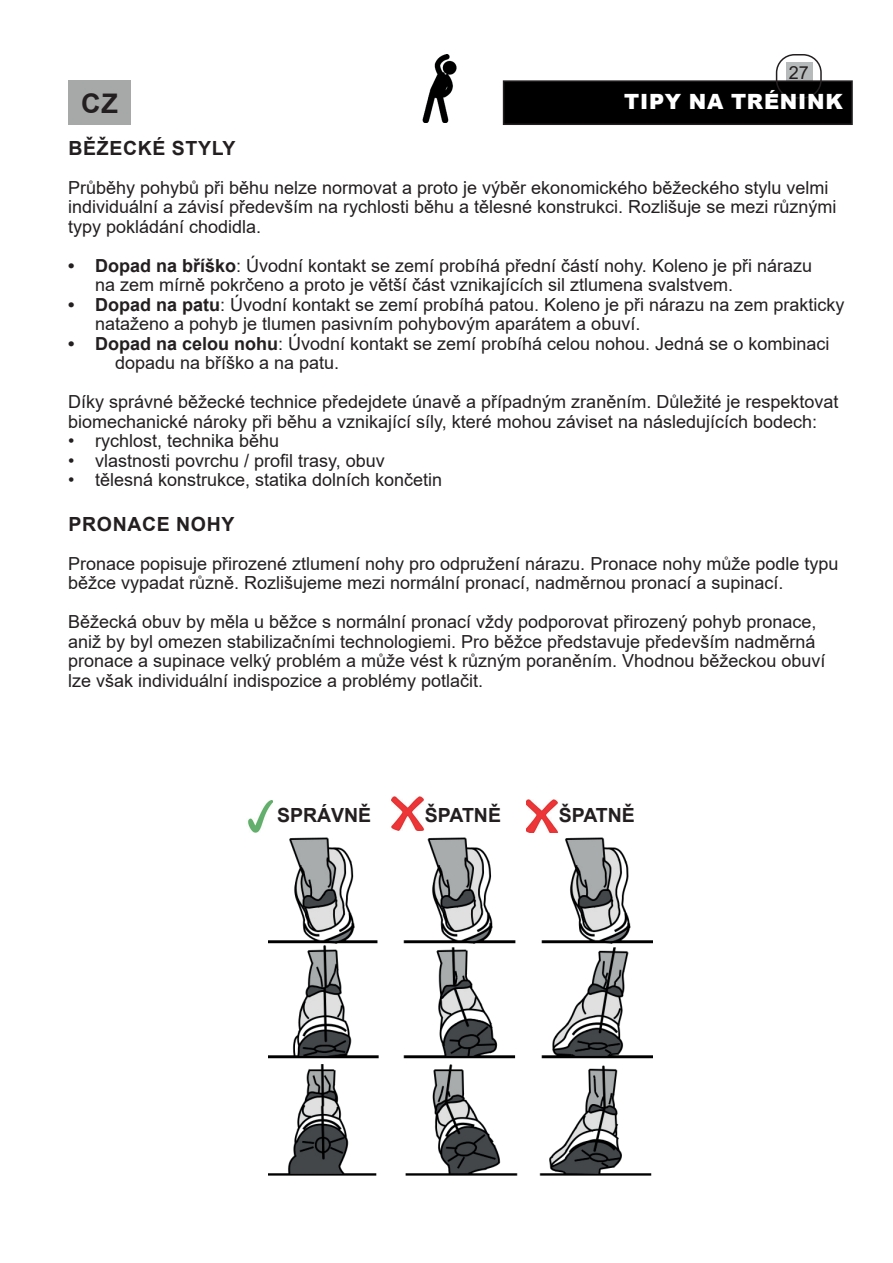
<style>
.page{position:relative;width:893px;height:1263px;background:#fff}
.page>*{position:absolute;margin:0;border:0;box-sizing:border-box;transform-origin:0 0}
.t1{font:700 27px "Arial";color:#231f20}
.t2{font:900 21px "Arial";letter-spacing:.035em;color:#fff}
.t3{font:700 19.5px "Arial";letter-spacing:.035em;color:#231f20}
.t4{font:700 19.5px "Arial";color:#231f20}
.t5{font:18px/19.5px "Arial";color:#231f20}
.s1{font-weight:700}
</style>
<div class="page">
<div style="left:786px;top:62px;width:26px;height:21px;background:#b7baba"></div>
<div style="left:504px;top:81px;width:348px;height:43px;background:#000001"></div>
<div style="left:503px;top:80px;width:350px;height:45px;border:2px solid #231f20"></div>
<div style="left:776px;top:54px;width:46px;height:45px;border:2px solid #231f20;border-radius:18px"></div>
<img style="left:422px;top:54px;width:35px;height:68px">
<div style="left:68px;top:80px;width:63px;height:45px;background:#a7a9a9"></div>
<img style="left:269px;top:837px;width:383px;height:339px">
<img style="left:248px;top:800px;width:25px;height:32px">
<img style="left:526px;top:799px;width:32px;height:34px">
<img style="left:392px;top:797px;width:32px;height:33px">
<p class="t5" style="left:789px;top:62px;width:22px">27</p>
<h1 class="t1" style="left:81px;top:84px;width:38px">CZ</h1>
<p class="t2" style="left:624px;top:87px;width:220px">TIPY NA TRÉNINK</p>
<p class="t3" style="left:68px;top:134px;width:169px">BĚŽECKÉ STYLY</p>
<p class="t5" style="left:68px;top:177px;width:770px">Průběhy pohybů při běhu nelze normovat a proto je výběr ekonomického běžeckého stylu velmi individuální a závisí především na rychlosti běhu a tělesné konstrukci. Rozlišuje se mezi různými typy pokládání chodidla.</p>
<p class="t5" style="left:95px;top:255px;width:718px;text-indent:-27px"><span class="s1">• Dopad na bříško</span>: Úvodní kontakt se zemí probíhá přední částí nohy. Koleno je při nárazu na zem mírně pokrčeno a proto je větší část vznikajících sil ztlumena svalstvem.</p>
<p class="t5" style="left:95px;top:294px;width:751px;text-indent:-27px"><span class="s1">• Dopad na patu</span>: Úvodní kontakt se zemí probíhá patou. Koleno je při nárazu na zem prakticky nataženo a pohyb je tlumen pasivním pohybovým aparátem a obuví.</p>
<p class="t5" style="left:115px;top:333px;width:716px;text-indent:-47px"><span class="s1">• Dopad na celou nohu</span>: Úvodní kontakt se zemí probíhá celou nohou. Jedná se o kombinaci dopadu na bříško a na patu.</p>
<p class="t5" style="left:68px;top:392px;width:772px">Díky správné běžecké technice předejdete únavě a případným zraněním. Důležité je respektovat biomechanické nároky při běhu a vznikající síly, které mohou záviset na následujících bodech:</p>
<p class="t5" style="left:68px;top:431px;width:213px">• rychlost, technika běhu</p>
<p class="t5" style="left:68px;top:450px;width:318px">• vlastnosti povrchu / profil trasy, obuv</p>
<p class="t5" style="left:68px;top:470px;width:376px">• tělesná konstrukce, statika dolních končetin</p>
<p class="t3" style="left:68px;top:510px;width:168px">PRONACE NOHY</p>
<p class="t5" style="left:68px;top:554px;width:772px">Pronace popisuje přirozené ztlumení nohy pro odpružení nárazu. Pronace nohy může podle typu běžce vypadat různě. Rozlišujeme mezi normální pronací, nadměrnou pronací a supinací.</p>
<p class="t5" style="left:68px;top:612px;width:759px">Běžecká obuv by měla u běžce s normální pronací vždy podporovat přirozený pohyb pronace, aniž by byl omezen stabilizačními technologiemi. Pro běžce představuje především nadměrná pronace a supinace velký problém a může vést k různým poraněním. Vhodnou běžeckou obuví lze však individuální indispozice a problémy potlačit.</p>
<p class="t4" style="left:277px;top:801px;width:96px">SPRÁVNĚ</p>
<p class="t3" style="left:425px;top:801px;width:78px">ŠPATNĚ</p>
<p class="t3" style="left:559px;top:801px;width:78px">ŠPATNĚ</p>
</div>
